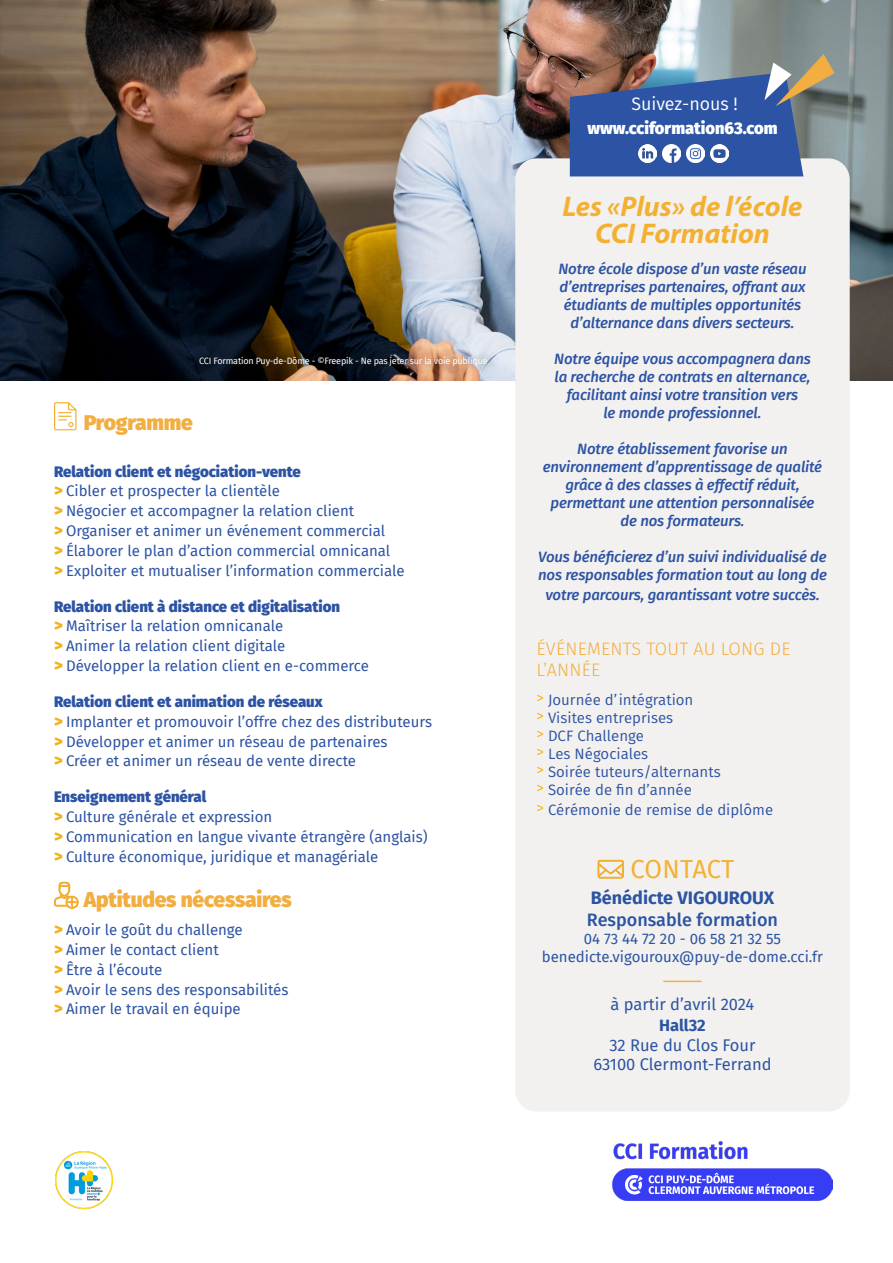
<style>
.page{position:relative;width:893px;height:1263px;background:#fff}
.page>*{position:absolute;margin:0;border:0;box-sizing:border-box;transform-origin:0 0}
.t1{font:italic 700 28.5px/27px "Myriad Pro";color:#f3b134;text-align:center}
.t2{font:25.5px "Fira Sans";color:#f3b134}
.t3{font:900 21px "Fira Sans";letter-spacing:-.01em;color:#f2ae40}
.t4{font:300 18px/21.6px "Fira Sans";letter-spacing:.01em;color:#f2ae40}
.t5{font:500 18px "Fira Sans";color:#2b54a3}
.t6{font:700 18px "Fira Sans";color:#2b54a3}
.t7{font:18px "Fira Sans";color:#fff}
.t8{font:16.5px/21px "Fira Sans";color:#2b54a3;text-align:center}
.t9{font:900 16.5px "Fira Sans";color:#fff}
.t10{font:15px "Fira Sans";color:#2c53a4}
.t11{font:italic 500 15px/18px "Fira Sans";letter-spacing:-.01em;color:#2c53a4;text-align:center}
.t12{font:15px "Fira Sans";color:#2c53a4}
.t13{font:900 15px "Fira Sans";color:#2c53a4}
.t14{font:15px "Fira Sans";color:#2b54a3}
.t15{font:9px "Fira Sans";letter-spacing:-.02em;color:#fff}
.s1{font-weight:900;font-size:16.5px;color:#f3b215}
.s2{font-weight:700}
</style>
<div class="page">
<img style="left:0;top:0;width:893px;height:380px">
<div style="left:515px;top:158px;width:335px;height:953px;background:#f3f1ef;border-radius:21px"></div>
<img style="left:613px;top:1141px;width:220px;height:59px">
<svg style="left:570px;top:54px;width:268px;height:122px;background:#596f9b"></svg>
<svg style="left:597px;top:859px;width:27px;height:20px"></svg>
<svg style="left:54px;top:402px;width:23px;height:28px"></svg>
<hr style="left:663px;top:981px;width:39px;height:1px;background:#f2ae40">
<div style="left:195px;top:349px;width:305px;height:25px;background:#231f20;opacity:.6"></div>
<img style="left:55px;top:1151px;width:58px;height:58px">
<svg style="left:54px;top:881px;width:25px;height:28px"></svg>
<p class="t15" style="left:199px;top:354px;width:290px">CCI Formation Puy-de-Dôme - ©Freepik - Ne pas jeter sur la voie publique</p>
<p class="t3" style="left:84px;top:404px;width:111px">Programme</p>
<p class="t13" style="left:54px;top:458px;width:248px">Relation client et négociation-vente</p>
<p class="t10" style="left:54px;top:480px;width:227px"><span class="s1">&gt;</span> Cibler et prospecter la clientèle</p>
<p class="t10" style="left:54px;top:500px;width:302px"><span class="s1">&gt;</span> Négocier et accompagner la relation client</p>
<p class="t10" style="left:54px;top:519px;width:333px"><span class="s1">&gt;</span> Organiser et animer un événement commercial</p>
<p class="t10" style="left:54px;top:539px;width:338px"><span class="s1">&gt;</span> Élaborer le plan d’action commercial omnicanal</p>
<p class="t10" style="left:54px;top:559px;width:352px"><span class="s1">&gt;</span> Exploiter et mutualiser l’information commerciale</p>
<p class="t13" style="left:54px;top:593px;width:288px">Relation client à distance et digitalisation</p>
<p class="t10" style="left:54px;top:615px;width:231px"><span class="s1">&gt;</span> Maîtriser la relation omnicanale</p>
<p class="t10" style="left:54px;top:635px;width:233px"><span class="s1">&gt;</span> Animer la relation client digitale</p>
<p class="t10" style="left:54px;top:654px;width:316px"><span class="s1">&gt;</span> Développer la relation client en e-commerce</p>
<p class="t13" style="left:54px;top:688px;width:270px">Relation client et animation de réseaux</p>
<p class="t10" style="left:54px;top:710px;width:379px"><span class="s1">&gt;</span> Implanter et promouvoir l’offre chez des distributeurs</p>
<p class="t10" style="left:54px;top:730px;width:335px"><span class="s1">&gt;</span> Développer et animer un réseau de partenaires</p>
<p class="t10" style="left:54px;top:750px;width:304px"><span class="s1">&gt;</span> Créer et animer un réseau de vente directe</p>
<p class="t13" style="left:54px;top:784px;width:154px">Enseignement général</p>
<p class="t10" style="left:54px;top:806px;width:220px"><span class="s1">&gt;</span> Culture générale et expression</p>
<p class="t10" style="left:54px;top:825px;width:375px"><span class="s1">&gt;</span> Communication en langue vivante étrangère (anglais)</p>
<p class="t10" style="left:54px;top:845px;width:326px"><span class="s1">&gt;</span> Culture économique, juridique et managériale</p>
<p class="t3" style="left:84px;top:881px;width:209px">Aptitudes nécessaires</p>
<p class="t10" style="left:54px;top:918px;width:190px"><span class="s1">&gt;</span> Avoir le goût du challenge</p>
<p class="t10" style="left:54px;top:938px;width:166px"><span class="s1">&gt;</span> Aimer le contact client</p>
<p class="t10" style="left:54px;top:958px;width:110px"><span class="s1">&gt;</span> Être à l’écoute</p>
<p class="t10" style="left:54px;top:978px;width:236px"><span class="s1">&gt;</span> Avoir le sens des responsabilités</p>
<p class="t10" style="left:54px;top:998px;width:188px"><span class="s1">&gt;</span> Aimer le travail en équipe</p>
<p class="t7" style="left:631px;top:91px;width:108px">Suivez-nous !</p>
<p class="t9" style="left:587px;top:114px;width:192px">www.cciformation63.com</p>
<p class="t1" style="left:562px;top:192px;width:242px">Les «Plus» de l’école<br>CCI Formation</p>
<p class="t11" style="left:558px;top:259px;width:250px">Notre école dispose d’un vaste réseau d’entreprises partenaires, offrant aux étudiants de multiples opportunités d’alternance dans divers secteurs.</p>
<p class="t11" style="left:554px;top:349px;width:258px">Notre équipe vous accompagnera dans la recherche de contrats en alternance, facilitant ainsi votre transition vers<br>le monde professionnel.</p>
<p class="t11" style="left:543px;top:439px;width:281px">Notre établissement favorise un environnement d’apprentissage de qualité grâce à des classes à effectif réduit, permettant une attention personnalisée de nos formateurs.</p>
<p class="t11" style="left:538px;top:547px;width:290px;text-align:left">Vous bénéficierez d’un suivi individualisé de nos responsables formation tout au long de</p>
<p class="t11" style="left:545px;top:585px;width:276px">votre parcours, garantissant votre succès.</p>
<p class="t4" style="left:537px;top:637px;width:255px">ÉVÉNEMENTS TOUT AU LONG DE<br>L’ANNÉE</p>
<p class="t12" style="left:536px;top:689px;width:158px"><sup>&gt;</sup> Journée d’intégration</p>
<p class="t12" style="left:536px;top:707px;width:138px"><sup>&gt;</sup> Visites entreprises</p>
<p class="t12" style="left:536px;top:725px;width:109px"><sup>&gt;</sup> DCF Challenge</p>
<p class="t12" style="left:536px;top:743px;width:113px"><sup>&gt;</sup> Les Négociales</p>
<p class="t12" style="left:536px;top:761px;width:186px"><sup>&gt;</sup> Soirée tuteurs/alternants</p>
<p class="t12" style="left:536px;top:779px;width:157px"><sup>&gt;</sup> Soirée de fin d’année</p>
<p class="t12" style="left:536px;top:799px;width:238px"><sup>&gt;</sup> Cérémonie de remise de diplôme</p>
<p class="t2" style="left:631px;top:850px;width:105px">CONTACT</p>
<p class="t6" style="left:591px;top:883px;width:185px">Bénédicte VIGOUROUX</p>
<p class="t5" style="left:587px;top:905px;width:193px">Responsable formation</p>
<p class="t14" style="left:584px;top:927px;width:199px">04 73 44 72 20 - 06 58 21 32 55</p>
<p class="t14" style="left:542px;top:945px;width:283px">benedicte.vigouroux@puy-de-dome.cci.fr</p>
<p class="t8" style="left:611px;top:993px;width:145px">à partir d’avril 2024<br><span class="s2">Hall32</span></p>
<p class="t8" style="left:609px;top:1034px;width:148px">32 Rue du Clos Four</p>
<p class="t8" style="left:593px;top:1053px;width:180px">63100 Clermont-Ferrand</p>
</div>
